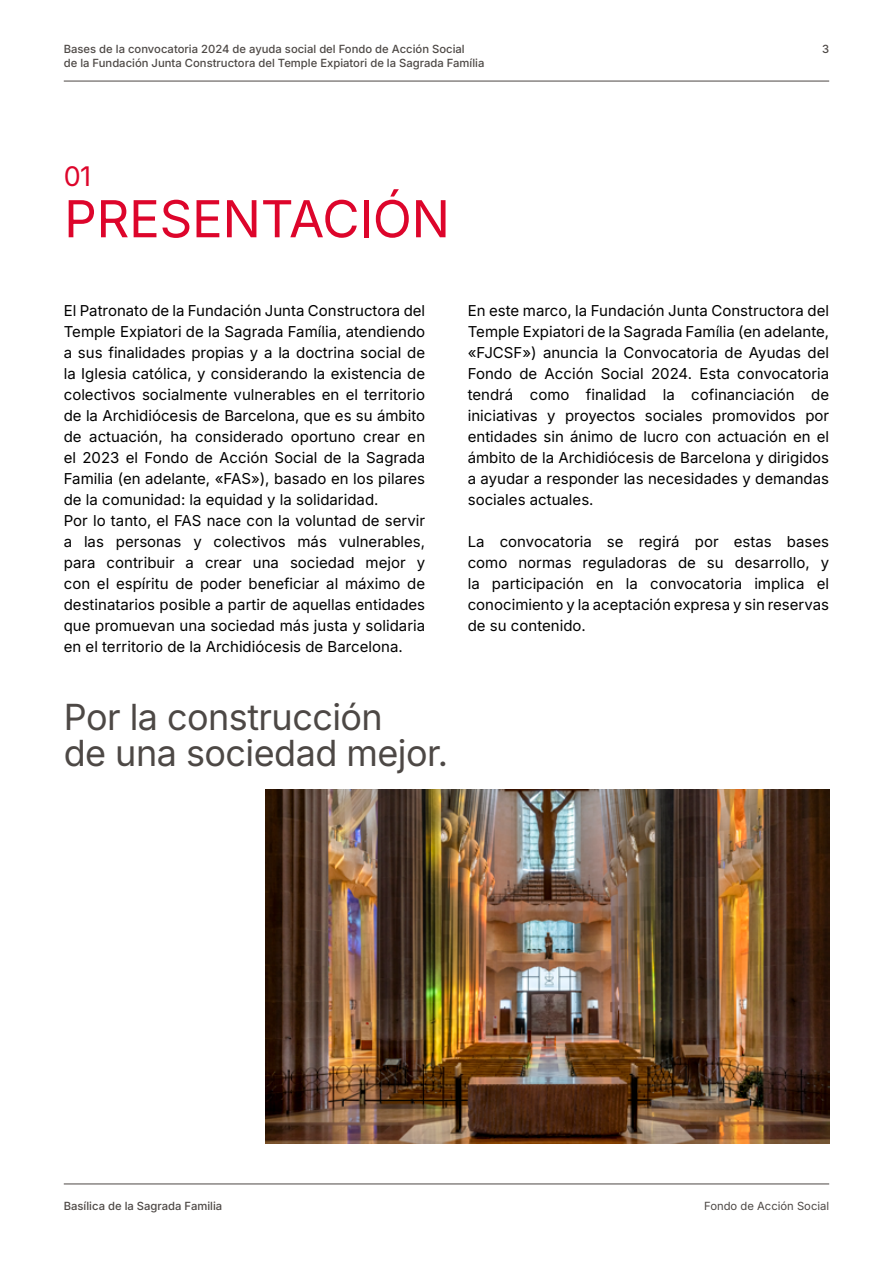
<style>
.page{position:relative;width:893px;height:1263px;background:#fff}
.page>*{position:absolute;margin:0;border:0;box-sizing:border-box;transform-origin:0 0}
.t1{font:51px "Inter";letter-spacing:-.005em;color:#dd052b}
.t2{font:36px/36px "Inter";letter-spacing:-.015em;color:#4d4845}
.t3{font:27px "Inter";color:#dd052b}
.t4{font:15px/21px "Inter";color:#000;text-align:justify}
.t5{font:11.25px "Inter";color:#4d4845}
</style>
<div class="page">
<img style="left:266px;top:790px;width:563px;height:354px">
<hr style="left:64px;top:1184px;width:765px;height:1px;background:#4d4845">
<hr style="left:64px;top:81px;width:765px;height:1px;background:#4d4845">
<p class="t5" style="left:64px;top:41px;width:402px">Bases de la convocatoria 2024 de ayuda social del Fondo de Acción Social</p>
<p class="t5" style="left:822px;top:41px;width:9px">3</p>
<p class="t5" style="left:64px;top:54px;width:422px">de la Fundación Junta Constructora del Temple Expiatori de la Sagrada Família</p>
<h3 class="t3" style="left:64px;top:156px;width:29px">01</h3>
<h1 class="t1" style="left:64px;top:181px;width:387px">PRESENTACIÓN</h1>
<p class="t4" style="left:64px;top:299px;width:363px;text-align:left">El Patronato de la Fundación Junta Constructora del Temple Expiatori de la Sagrada Família, atendiendo a sus finalidades propias y a la doctrina social de la Iglesia católica, y considerando la existencia de colectivos socialmente vulnerables en el territorio de la Archidiócesis de Barcelona, que es su ámbito de actuación, ha considerado oportuno crear en el 2023 el Fondo de Acción Social de la Sagrada Familia (en adelante, «FAS»), basado en los pilares de la comunidad: la equidad y la solidaridad.<br>Por lo tanto, el FAS nace con la voluntad de servir a las personas y colectivos más vulnerables, para contribuir a crear una sociedad mejor y con el espíritu de poder beneficiar al máximo de destinatarios posible a partir de aquellas entidades que promuevan una sociedad más justa y solidaria en el territorio de la Archidiócesis de Barcelona.</p>
<p class="t4" style="left:468px;top:299px;width:363px">En este marco, la Fundación Junta Constructora del Temple Expiatori de la Sagrada Família (en adelante, «FJCSF») anuncia la Convocatoria de Ayudas del Fondo de Acción Social 2024. Esta convocatoria tendrá como finalidad la cofinanciación de iniciativas y proyectos sociales promovidos por entidades sin ánimo de lucro con actuación en el ámbito de la Archidiócesis de Barcelona y dirigidos a ayudar a responder las necesidades y demandas sociales actuales.</p>
<p class="t4" style="left:468px;top:530px;width:363px">La convocatoria se regirá por estas bases como normas reguladoras de su desarrollo, y la participación en la convocatoria implica el conocimiento y la aceptación expresa y sin reservas de su contenido.</p>
<h2 class="t2" style="left:64px;top:698px;width:386px">Por la construcción<br>de una sociedad mejor.</h2>
<p class="t5" style="left:64px;top:1197px;width:160px">Basílica de la Sagrada Familia</p>
<p class="t5" style="left:704px;top:1197px;width:127px">Fondo de Acción Social</p>
</div>
